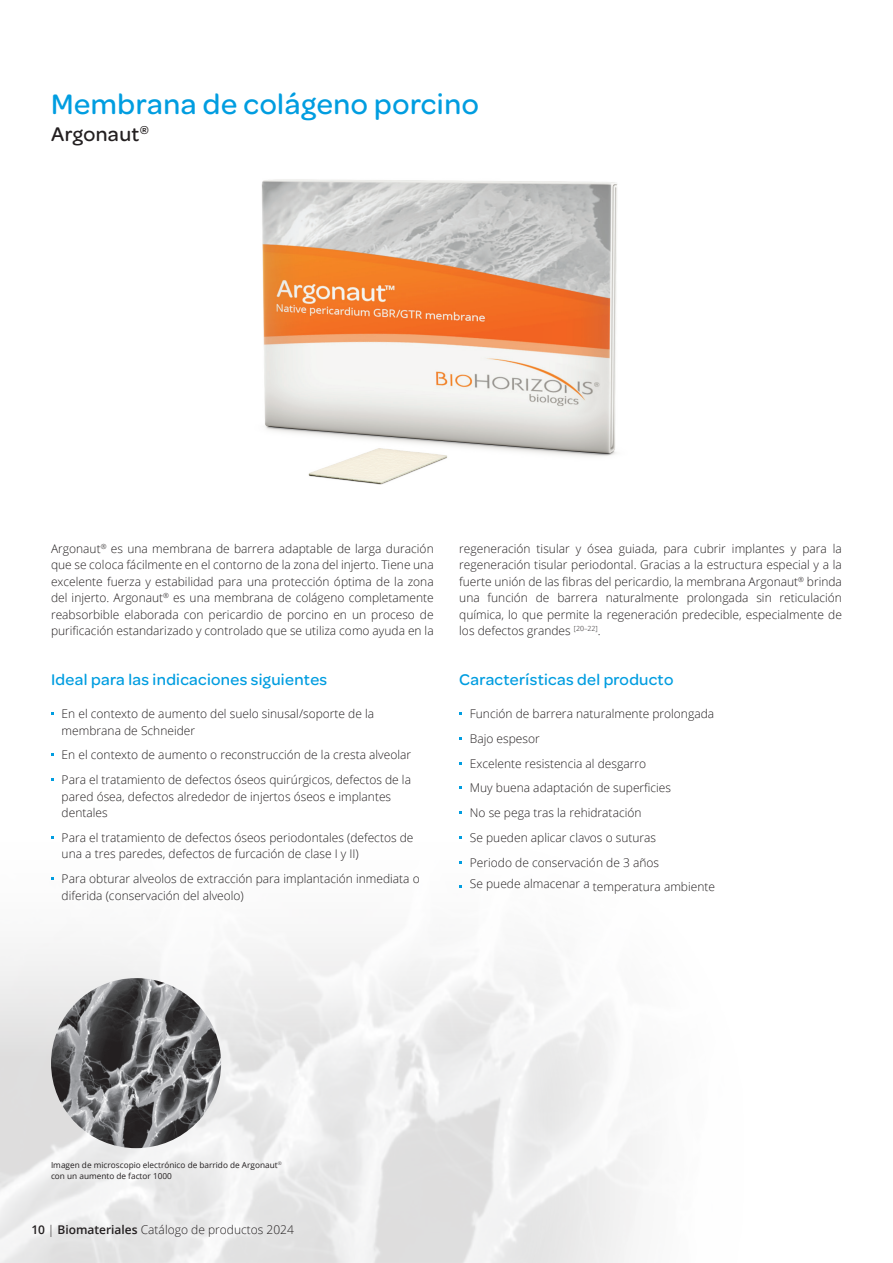
<style>
.page{position:relative;width:893px;height:1263px;background:#fff}
.page>*{position:absolute;margin:0;border:0;box-sizing:border-box;transform-origin:0 0}
.t1{font:500 30px "Omnes";letter-spacing:.02em;color:#009de0}
.t2{font:500 21px "Omnes";letter-spacing:.02em;color:#231f20}
.t3{font:500 16.5px "Omnes";letter-spacing:.02em;color:#009de0}
.t4{font:300 12px/16.5px "Open Sans";color:#231f20}
.t5{font:8.25px/11.2px "Open Sans";color:#231f20}
.s1{font-weight:600}
</style>
<div class="page">
<img style="left:0;top:863px;width:643px;height:400px">
<img style="left:261px;top:179px;width:356px;height:306px">
<img style="left:51px;top:978px;width:170px;height:170px;border-radius:85px">
<h1 class="t1" style="left:51px;top:83px;width:429px">Membrana de colágeno porcino</h1>
<h2 class="t2" style="left:51px;top:119px;width:99px">Argonaut<sup>®</sup></h2>
<p class="t4" style="left:51px;top:540px;width:384px;text-align:justify">Argonaut<sup>®</sup> es una membrana de barrera adaptable de larga duración que se coloca fácilmente en el contorno de la zona del injerto. Tiene una excelente fuerza y estabilidad para una protección óptima de la zona del injerto. Argonaut<sup>®</sup> es una membrana de colágeno completamente reabsorbible elaborada con pericardio de porcino en un proceso de purificación estandarizado y controlado que se utiliza como ayuda en la</p>
<p class="t4" style="left:459px;top:540px;width:384px;text-align:justify">regeneración tisular y ósea guiada, para cubrir implantes y para la regeneración tisular periodontal. Gracias a la estructura especial y a la fuerte unión de las fibras del pericardio, la membrana Argonaut<sup>®</sup> brinda una función de barrera naturalmente prolongada sin reticulación química, lo que permite la regeneración predecible, especialmente de los defectos grandes <sup>[20–22]</sup>.</p>
<h3 class="t3" style="left:51px;top:668px;width:278px">Ideal para las indicaciones siguientes</h3>
<p class="t4" style="left:62px;top:705px;width:314px">En el contexto de aumento del suelo sinusal/soporte de la membrana de Schneider</p>
<p class="t4" style="left:62px;top:742px;width:351px;line-height:24.8px">En el contexto de aumento o reconstrucción de la cresta alveolar<br>Para el tratamiento de defectos óseos quirúrgicos, defectos de la</p>
<p class="t4" style="left:62px;top:787px;width:331px">pared ósea, defectos alrededor de injertos óseos e implantes dentales</p>
<p class="t4" style="left:62px;top:829px;width:353px">Para el tratamiento de defectos óseos periodontales (defectos de una a tres paredes, defectos de furcación de clase I y II)</p>
<p class="t4" style="left:62px;top:870px;width:360px">Para obturar alveolos de extracción para implantación inmediata o diferida (conservación del alveolo)</p>
<h3 class="t3" style="left:459px;top:668px;width:216px">Características del producto</h3>
<p class="t4" style="left:470px;top:701px;width:247px;line-height:24.8px">Función de barrera naturalmente prolongada Bajo espesor<br>Excelente resistencia al desgarro<br>Muy buena adaptación de superficies<br>No se pega tras la rehidratación<br>Se pueden aplicar clavos o suturas<br>Periodo de conservación de 3 años<br>Se puede almacenar a temperatura ambiente</p>
<p class="t5" style="left:51px;top:1159px;width:232px">Imagen de microscopio electrónico de barrido de Argonaut<sup>® </sup>con un aumento de factor 1000</p>
<p class="t4" style="left:31px;top:1221px;width:264px"><span class="s1">10</span> | <span class="s1">Biomateriales</span> Catálogo de productos 2024</p>
</div>
